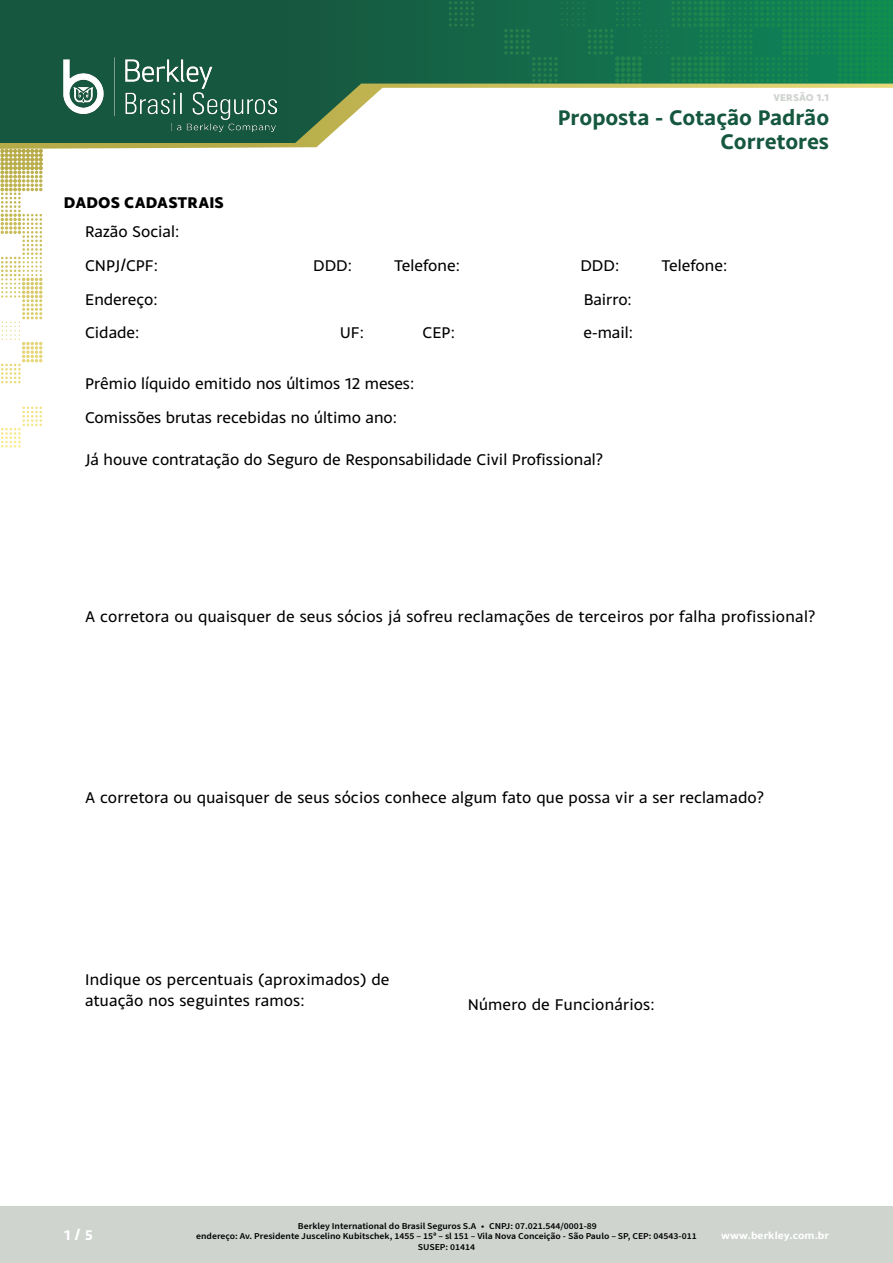
<style>
.page{position:relative;width:893px;height:1263px;background:#fff}
.page>*{position:absolute;margin:0;border:0;box-sizing:border-box;transform-origin:0 0}
.t1{font:700 22.5px/24px "Monsal Gothic";color:#16573f;text-align:right}
.t2{font:16.5px/33.8px "Monsal Gothic";color:#000}
.t3{font:800 16.5px "Monsal Gothic";letter-spacing:.01em;color:#000}
.t4{font:700 15px "Monsal Gothic";color:#fff}
.t5{font:700 10.5px "Monsal Gothic";color:#fff;scale:1.08 1}
.t6{font:800 10.5px "Monsal Gothic";letter-spacing:.01em;color:#cfd4cf}
.t7{font:600 9px/10.8px "Source Sans Pro";color:#000;text-align:center;scale:1.08 1}
</style>
<div class="page">
<svg style="left:22px;top:149px;width:21px;height:21px"></svg>
<div style="left:0;top:1207px;width:893px;height:56px;background:#cfd4cf"></div>
<svg style="left:0;top:143px;width:321px;height:6px;background:#c1b966"></svg>
<svg style="left:0;top:0;width:893px;height:143px"></svg>
<img style="left:64px;top:58px;width:212px;height:74px">
<svg style="left:873px;top:0;width:17px;height:70px"></svg>
<p class="t6" style="left:773px;top:91px;width:57px">VERSÃO 1.1</p>
<p class="t3" style="left:64px;top:191px;width:162px">DADOS CADASTRAIS</p>
<p class="t2" style="left:85px;top:214px;width:96px">Razão Social:<br>CNPJ/CPF:</p>
<h1 class="t1" style="left:558px;top:105px;width:273px">Proposta - Cotação Padrão<br>Corretores</h1>
<p class="t2" style="left:313px;top:248px;width:40px">DDD:</p>
<p class="t2" style="left:394px;top:248px;width:67px">Telefone:</p>
<p class="t2" style="left:580px;top:248px;width:40px">DDD:</p>
<p class="t2" style="left:661px;top:248px;width:67px">Telefone:</p>
<p class="t2" style="left:85px;top:282px;width:74px">Endereço:</p>
<p class="t2" style="left:584px;top:282px;width:50px">Bairro:</p>
<p class="t2" style="left:85px;top:315px;width:56px">Cidade:</p>
<p class="t2" style="left:340px;top:315px;width:26px">UF:</p>
<p class="t2" style="left:422px;top:315px;width:34px">CEP:</p>
<p class="t2" style="left:583px;top:315px;width:51px">e-mail:</p>
<p class="t2" style="left:85px;top:366px;width:331px">Prêmio líquido emitido nos últimos 12 meses:<br>Comissões brutas recebidas no último ano:</p>
<p class="t2" style="left:85px;top:442px;width:520px">Já houve contratação do Seguro de Responsabilidade Civil Profissional?</p>
<p class="t2" style="left:85px;top:599px;width:732px">A corretora ou quaisquer de seus sócios já sofreu reclamações de terceiros por falha profissional?</p>
<p class="t2" style="left:85px;top:781px;width:681px">A corretora ou quaisquer de seus sócios conhece algum fato que possa vir a ser reclamado?</p>
<p class="t2" style="left:85px;top:968px;width:306px;line-height:21px">Indique os percentuais (aproximados) de atuação nos seguintes ramos:</p>
<p class="t2" style="left:468px;top:987px;width:188px">Número de Funcionários:</p>
<p class="t7" style="left:196px;top:1220px;width:465px">Berkley International do Brasil Seguros S.A • CNPJ: 07.021.544/0001-89<br>endereço: Av. Presidente Juscelino Kubitschek, 1455 – 15ª – sl 151 – Vila Nova Conceição - São Paulo – SP, CEP: 04543-011<br>SUSEP: 01414</p>
<p class="t4" style="left:64px;top:1226px;width:31px">1 / 5</p>
<p class="t5" style="left:721px;top:1228px;width:101px">www.berkley.com.br</p>
</div>
